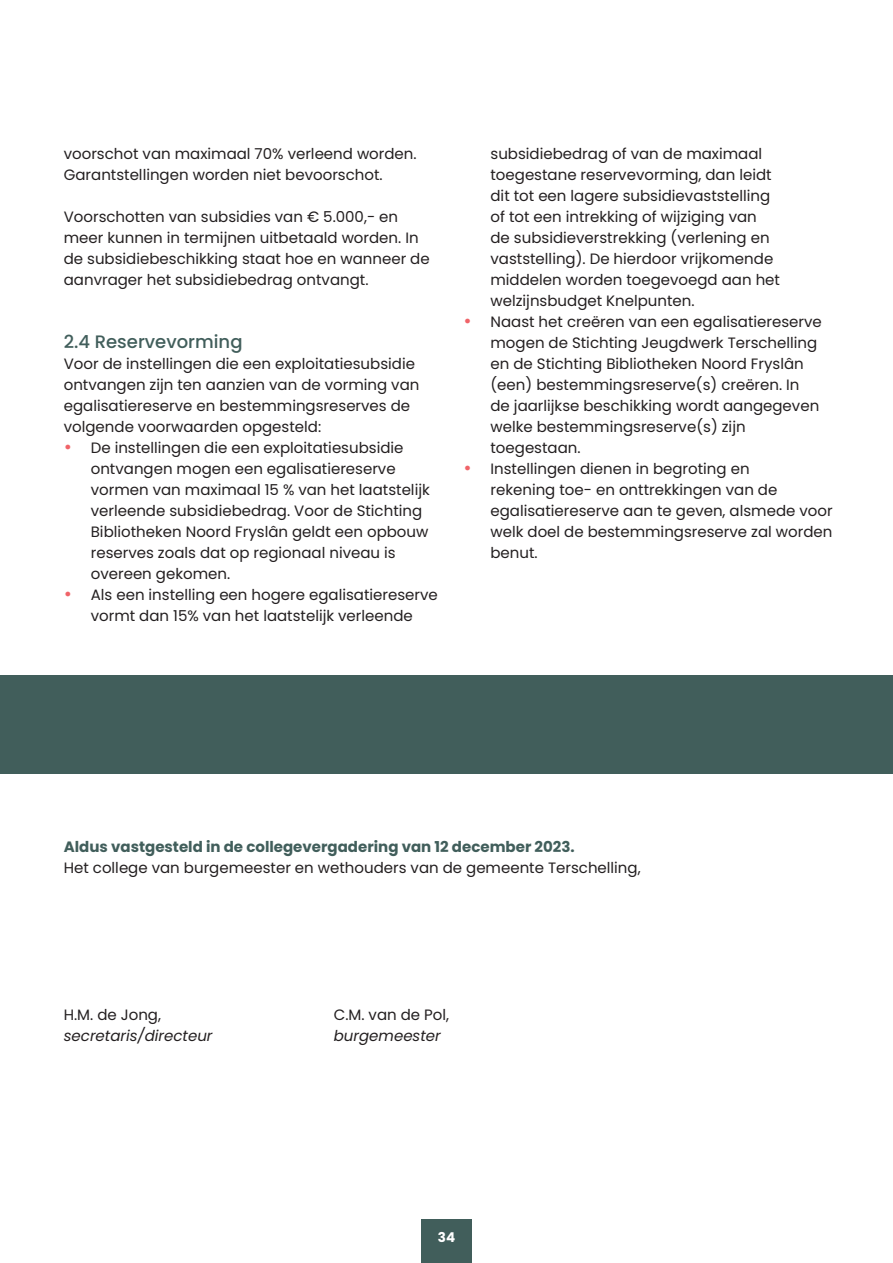
<style>
.page{position:relative;width:893px;height:1263px;background:#fff}
.page>*{position:absolute;margin:0;border:0;box-sizing:border-box;transform-origin:0 0}
.t1{font:500 18px "Poppins";color:#415e5b}
.t2{font:15px/21px "Poppins";color:#231f20}
.t3{font:700 15px "Poppins";color:#415e5b}
.t4{font:italic 15px "Poppins";color:#231f20}
.t5{font:700 13.5px "Poppins";color:#fff}
.s1{font-weight:500;font-size:18px;color:#f06368}
</style>
<div class="page">
<div style="left:421px;top:1219px;width:51px;height:44px;background:#415e5b"></div>
<div style="left:0;top:675px;width:893px;height:99px;background:#415e5b"></div>
<p class="t2" style="left:64px;top:143px;width:354px">voorschot van maximaal 70% verleend worden.<br>Garantstellingen worden niet bevoorschot.</p>
<p class="t2" style="left:64px;top:206px;width:367px">Voorschotten van subsidies van € 5.000,- en meer kunnen in termijnen uitbetaald worden. In de subsidiebeschikking staat hoe en wanneer de aanvrager het subsidiebedrag ontvangt.</p>
<p class="t1" style="left:64px;top:331px;width:180px">2.4 Reservevorming</p>
<p class="t2" style="left:64px;top:353px;width:357px">Voor de instellingen die een exploitatiesubsidie ontvangen zijn ten aanzien van de vorming van egalisatiereserve en bestemmingsreserves de volgende voorwaarden opgesteld:</p>
<p class="t2" style="left:91px;top:437px;width:341px;text-indent:-27px"><span class="s1">•</span> De instellingen die een exploitatiesubsidie ontvangen mogen een egalisatiereserve vormen van maximaal 15 % van het laatstelijk verleende subsidiebedrag. Voor de Stichting Bibliotheken Noord Fryslân geldt een opbouw reserves zoals dat op regionaal niveau is overeen gekomen.</p>
<p class="t2" style="left:64px;top:584px;width:375px;text-align:center"><span class="s1">•</span> Als een instelling een hogere egalisatiereserve vormt dan 15% van het laatstelijk verleende</p>
<p class="t2" style="left:490px;top:143px;width:291px">subsidiebedrag of van de maximaal toegestane reservevorming, dan leidt dit tot een lagere subsidievaststelling of tot een intrekking of wijziging van<br>de subsidieverstrekking (verlening en vaststelling). De hierdoor vrijkomende middelen worden toegevoegd aan het welzijnsbudget Knelpunten.</p>
<p class="t2" style="left:490px;top:311px;width:333px;text-indent:-27px"><span class="s1">•</span> Naast het creëren van een egalisatiereserve mogen de Stichting Jeugdwerk Terschelling en de Stichting Bibliotheken Noord Fryslân (een) bestemmingsreserve(s) creëren. In de jaarlijkse beschikking wordt aangegeven welke bestemmingsreserve(s) zijn toegestaan.</p>
<p class="t2" style="left:490px;top:458px;width:344px;text-indent:-27px"><span class="s1">•</span> Instellingen dienen in begroting en<br>rekening toe- en onttrekkingen van de egalisatiereserve aan te geven, alsmede voor welk doel de bestemmingsreserve zal worden benut.</p>
<p class="t3" style="left:64px;top:838px;width:513px">Aldus vastgesteld in de collegevergadering van 12 december 2023.</p>
<p class="t2" style="left:64px;top:857px;width:578px">Het college van burgemeester en wethouders van de gemeente Terschelling,</p>
<p class="t2" style="left:64px;top:1004px;width:99px">H.M. de Jong,</p>
<p class="t2" style="left:334px;top:1004px;width:117px">C.M. van de Pol,</p>
<p class="t4" style="left:64px;top:1027px;width:150px">secretaris/directeur</p>
<p class="t4" style="left:334px;top:1027px;width:109px">burgemeester</p>
<p class="t5" style="left:438px;top:1230px;width:19px">34</p>
</div>
